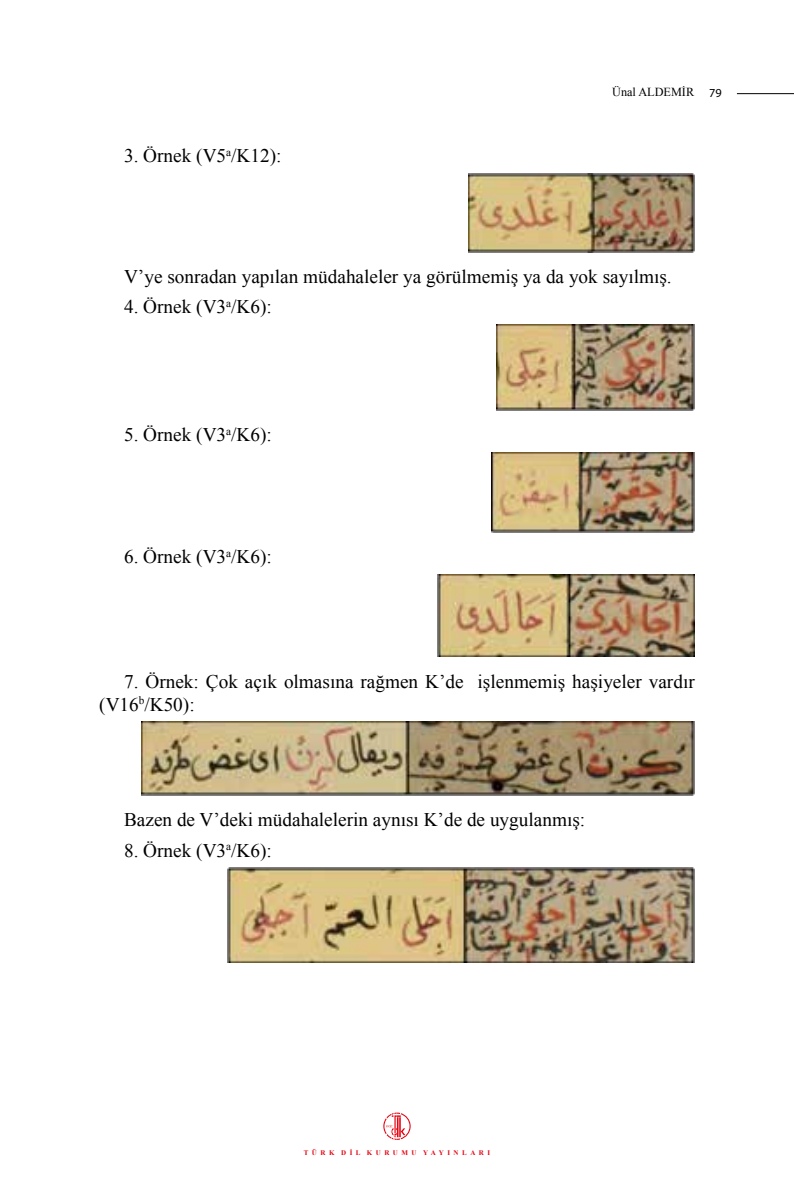
<style>
.page{position:relative;width:794px;height:1191px;background:#fff}
.page>*{position:absolute;margin:0;border:0;box-sizing:border-box;transform-origin:0 0}
.t1{font:19.25px/23.1px "Times New Roman";color:#000}
.t2{font:12.25px "Times New Roman";color:#000}
.t3{font:700 7px "Times New Roman";letter-spacing:.5em;color:#e30613}
.s1{font-family:"Myriad Pro"}
</style>
<div class="page">
<hr style="left:737px;top:93px;width:57px;height:1px;background:#000">
<svg style="left:383px;top:1112px;width:27px;height:27px"></svg>
<img style="left:469px;top:173px;width:225px;height:79px">
<img style="left:497px;top:325px;width:197px;height:85px">
<img style="left:491px;top:452px;width:203px;height:81px">
<img style="left:437px;top:574px;width:257px;height:83px">
<img style="left:141px;top:722px;width:553px;height:73px">
<img style="left:227px;top:868px;width:467px;height:94px">
<p class="t1" style="left:124px;top:144px;width:159px">3. Örnek (V5<sup>a</sup>/K12):</p>
<p class="t2" style="left:612px;top:84px;width:111px">Ünal ALDEMİR <span class="s1">79</span></p>
<p class="t1" style="left:124px;top:264px;width:549px">V’ye sonradan yapılan müdahaleler ya görülmemiş ya da yok sayılmış.</p>
<p class="t1" style="left:124px;top:295px;width:149px">4. Örnek (V3<sup>a</sup>/K6):</p>
<p class="t1" style="left:124px;top:423px;width:149px">5. Örnek (V3<sup>a</sup>/K6):</p>
<p class="t1" style="left:124px;top:545px;width:149px">6. Örnek (V3<sup>a</sup>/K6):</p>
<p class="t1" style="left:99px;top:669px;width:597px;text-indent:25px">7. Örnek: Çok açık olmasına rağmen K’de işlenmemiş haşiyeler vardır (V16<sup>b</sup>/K50):</p>
<p class="t1" style="left:124px;top:807px;width:463px">Bazen de V’deki müdahalelerin aynısı K’de de uygulanmış:</p>
<p class="t1" style="left:124px;top:838px;width:149px">8. Örnek (V3<sup>a</sup>/K6):</p>
<p class="t3" style="left:304px;top:1147px;width:188px">TÜRK DİL KURUMU YAYINLARI</p>
</div>
